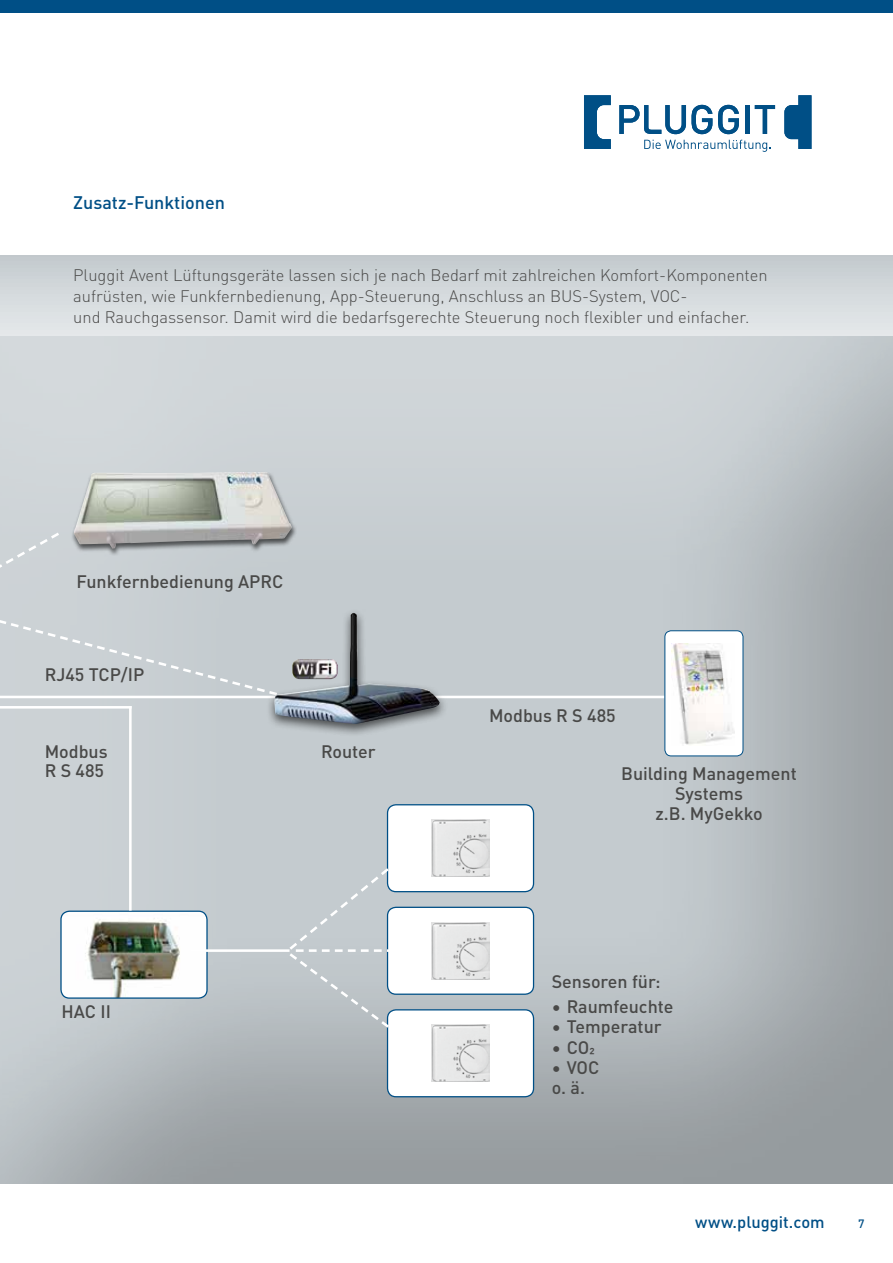
<style>
.page{position:relative;width:893px;height:1263px;background:#fff}
.page>*{position:absolute;margin:0;border:0;box-sizing:border-box;transform-origin:0 0}
.t1{font:500 22.5px "DIN Pro";color:#494948}
.t2{font:500 18px "DIN Pro";color:#004f86}
.t3{font:500 17.85px/20.4px "DIN Pro";color:#494948}
.t4{font:300 16.5px/21px "DIN Pro";color:#494948}
.t5{font:500 16.5px "DIN Pro";color:#004f86}
.t6{font:500 12px "DIN Pro";color:#004f86}
</style>
<div class="page">
<svg style="left:0;top:255px;width:893px;height:71px;background:#d2d7da"></svg>
<div style="left:0;top:0;width:893px;height:13px;background:#004f86"></div>
<div style="left:0;top:326px;width:893px;height:859px;background:#000;opacity:.24"></div>
<hr style="left:0;top:696px;width:664px;height:2px;background:#fff">
<hr style="left:0;top:706px;width:132px;height:2px;background:#fff">
<svg style="left:0;top:530px;width:62px;height:7px"></svg>
<div style="left:0;top:537px;width:292px;height:163px;background:#cad0d4"></div>
<div style="left:665px;top:631px;width:78px;height:125px;background:#fff;border-radius:6px"></div>
<img style="left:672px;top:644px;width:63px;height:101px">
<div style="left:664px;top:630px;width:79px;height:126px;border:1px solid #004f86;border-radius:6px"></div>
<img style="left:61px;top:911px;width:146px;height:87px">
<div style="left:60px;top:910px;width:148px;height:89px;border:1px solid #004f86;border-radius:9px"></div>
<div style="left:388px;top:805px;width:145px;height:87px;background:#fff;border-radius:9px"></div>
<div style="left:387px;top:804px;width:147px;height:88px;border:1px solid #004f86;border-radius:9px"></div>
<div style="left:388px;top:907px;width:145px;height:87px;background:#fff;border-radius:9px"></div>
<div style="left:387px;top:907px;width:147px;height:88px;border:1px solid #004f86;border-radius:9px"></div>
<div style="left:388px;top:1010px;width:145px;height:87px;background:#fff;border-radius:9px"></div>
<div style="left:387px;top:1009px;width:147px;height:88px;border:1px solid #004f86;border-radius:9px"></div>
<div style="left:265px;top:609px;width:183px;height:128px;background:#000;opacity:.63"></div>
<img style="left:274px;top:613px;width:166px;height:111px">
<img style="left:431px;top:820px;width:59px;height:57px">
<img style="left:431px;top:922px;width:59px;height:57px">
<img style="left:431px;top:1025px;width:59px;height:57px">
<img style="left:292px;top:659px;width:46px;height:20px">
<hr style="left:129px;top:706px;width:3px;height:204px;background:#fff">
<svg style="left:287px;top:849px;width:135px;height:204px"></svg>
<hr style="left:190px;top:949px;width:100px;height:3px;background:#fff">
<div style="left:71px;top:472px;width:226px;height:85px;background:#000;opacity:.62"></div>
<img style="left:74px;top:472px;width:218px;height:77px">
<svg style="left:644px;top:140px;width:127px;height:12px"></svg>
<svg style="left:584px;top:95px;width:27px;height:54px"></svg>
<svg style="left:784px;top:95px;width:27px;height:54px"></svg>
<svg style="left:718px;top:105px;width:21px;height:29px"></svg>
<hr style="left:745px;top:105px;width:4px;height:29px;background:#004f86">
<svg style="left:755px;top:105px;width:20px;height:29px"></svg>
<svg style="left:619px;top:105px;width:93px;height:29px"></svg>
<p class="t2" style="left:73px;top:188px;width:153px">Zusatz-Funktionen</p>
<p class="t4" style="left:73px;top:263px;width:696px">Pluggit Avent Lüftungsgeräte lassen sich je nach Bedarf mit zahlreichen Komfort-Komponenten aufrüsten, wie Funkfernbedienung, App-Steuerung, Anschluss an BUS-System, VOC-<br>und Rauchgassensor. Damit wird die bedarfsgerechte Steuerung noch flexibler und einfacher.</p>
<p class="t3" style="left:76px;top:570px;width:208px">Funkfernbedienung APRC</p>
<p class="t3" style="left:45px;top:664px;width:101px">RJ45 TCP/IP</p>
<p class="t3" style="left:45px;top:740px;width:65px;line-height:19.2px">Modbus<br>R S 485</p>
<p class="t3" style="left:62px;top:1000px;width:51px">HAC II</p>
<p class="t3" style="left:321px;top:740px;width:56px">Router</p>
<p class="t3" style="left:489px;top:704px;width:128px">Modbus R S 485</p>
<p class="t3" style="left:621px;top:762px;width:177px;text-align:center">Building Management<br>Systems<br>z.B. MyGekko</p>
<p class="t3" style="left:552px;top:970px;width:110px">Sensoren für:</p>
<p class="t3" style="left:552px;top:995px;width:123px">• Raumfeuchte</p>
<p class="t3" style="left:552px;top:1015px;width:111px">• Temperatur</p>
<p class="t3" style="left:552px;top:1036px;width:39px">• CO</p>
<h1 class="t1" style="left:589px;top:1038px;width:7px">²</h1>
<p class="t3" style="left:552px;top:1056px;width:49px">• VOC o. ä.</p>
<p class="t5" style="left:695px;top:1209px;width:131px">www.pluggit.com</p>
<p class="t6" style="left:858px;top:1215px;width:8px">7</p>
</div>
